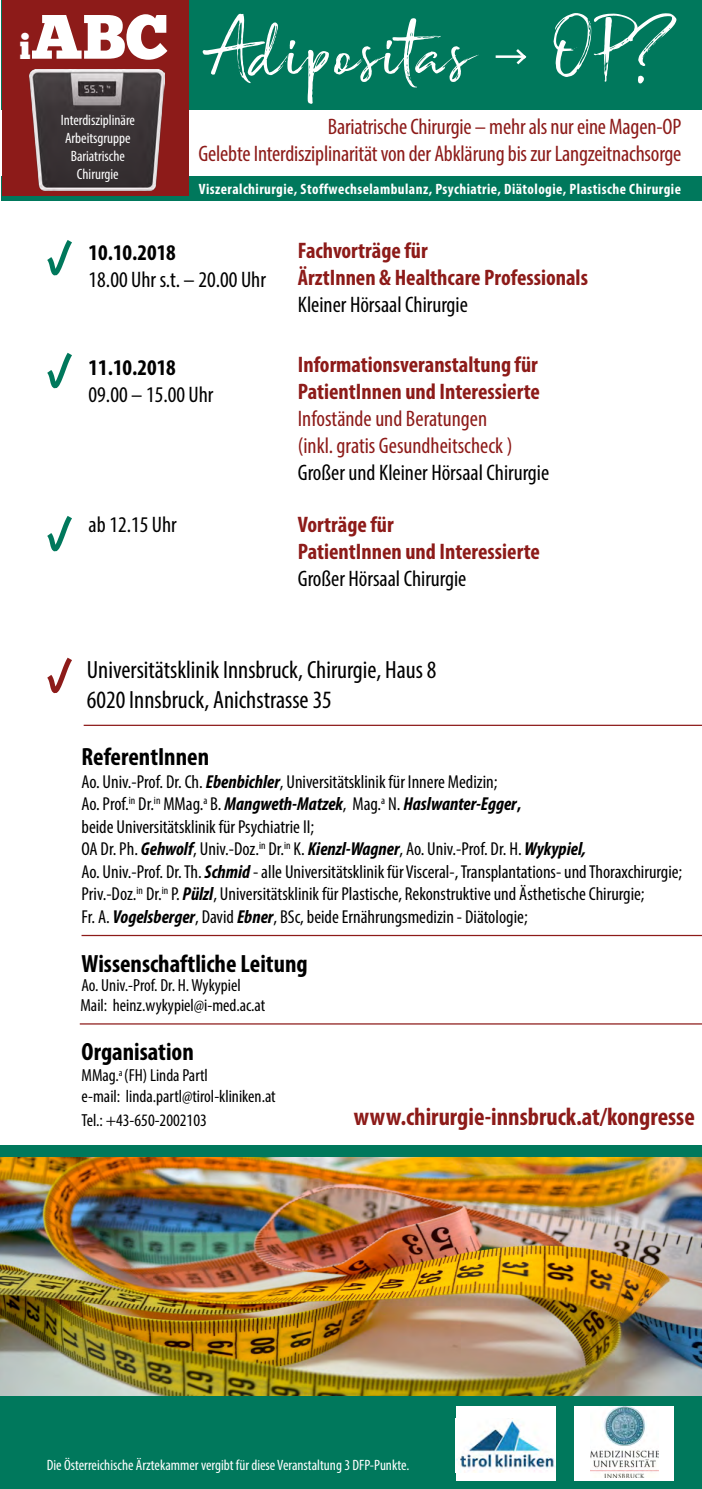
<style>
.page{position:relative;width:702px;height:1489px;background:#fff}
.page>*{position:absolute;margin:0;border:0;box-sizing:border-box;transform-origin:0 0}
.t1{font:97.5px "Broadcast Matter";letter-spacing:.01em;color:#fff}
.t2{font:62.5px "Chunk Five";color:#fff}
.t3{font:condensed 25px/30px "Myriad Pro";color:#000}
.Condensed_bold{font:700 condensed 25px "Myriad Pro";color:#000}
.t4{font:700 condensed 25px "Myriad Pro";color:#8d1b19}
.t5{font:700 condensed 22.5px/27px "Myriad Pro";color:#8d1b19}
.t6{font:condensed 22.5px "Myriad Pro";letter-spacing:-.01em;color:#8d1b19}
.t7{font:condensed 22.5px/27.5px "Myriad Pro";color:#000}
.t8{font:700 condensed 22.5px "Myriad Pro";color:#000}
.t9{font:condensed 18.75px/22.5px "Myriad Pro";color:#000}
.Body{font:condensed 17.5px/21px "Myriad Pro";color:#000}
.t10{font:condensed 15px "Myriad Pro";color:#fff}
.t11{font:700 condensed 15px "Myriad Pro";letter-spacing:.03em;color:#fff}
.s1{font-size:35px}
.s2{font-weight:700}
.s3{font-weight:400;color:#000}
.s4{font-weight:700;font-style:italic}
</style>
<div class="page">
<img style="left:0;top:1156px;width:702px;height:240px">
<div style="left:0;top:1396px;width:702px;height:92px;background:#00785c"></div>
<div style="left:2px;top:0;width:700px;height:201px;background:#00785c"></div>
<div style="left:0;top:1144px;width:702px;height:12px;background:#00785c"></div>
<hr style="left:84px;top:724px;width:618px;height:2px;background:#8d1b19">
<hr style="left:80px;top:1023px;width:622px;height:1px;background:#8d1b19">
<svg style="left:47px;top:240px;width:25px;height:36px"></svg>
<svg style="left:47px;top:352px;width:25px;height:37px"></svg>
<svg style="left:47px;top:516px;width:25px;height:36px"></svg>
<div style="left:0;top:110px;width:702px;height:66px;background:#fff"></div>
<svg style="left:47px;top:657px;width:25px;height:37px"></svg>
<hr style="left:81px;top:934px;width:621px;height:2px;background:#8d1b19">
<div style="left:2px;top:0;width:186px;height:195px;background:#8d1b19"></div>
<hr style="left:495px;top:55px;width:29px;height:3px;background:#fff">
<svg style="left:513px;top:49px;width:14px;height:16px"></svg>
<img style="left:29px;top:69px;width:135px;height:122px">
<div style="left:456px;top:1405px;width:100px;height:75px;background:#fff"></div>
<img style="left:456px;top:1418px;width:99px;height:54px">
<div style="left:574px;top:1405px;width:100px;height:75px;background:#fff"></div>
<img style="left:590px;top:1405px;width:68px;height:72px">
<p class="t2" style="left:19px;top:8px;width:150px"><span class="s1">i</span>ABC</p>
<p class="t10" style="left:61px;top:111px;width:76px">Interdisziplinäre</p>
<p class="t10" style="left:65px;top:129px;width:67px">Arbeitsgruppe</p>
<p class="t10" style="left:71px;top:147px;width:56px">Bariatrische</p>
<p class="t10" style="left:77px;top:165px;width:43px">Chirurgie</p>
<p class="t1" style="left:211px;top:-8px;width:450px">Adipositas OP?</p>
<p class="t6" style="left:328px;top:113px;width:355px">Bariatrische Chirurgie – mehr als nur eine Magen-OP</p>
<p class="t6" style="left:198px;top:140px;width:484px">Gelebte Interdisziplinarität von der Abklärung bis zur Langzeitnachsorge</p>
<p class="t11" style="left:199px;top:179px;width:483px">Viszeralchirurgie, Stoffwechselambulanz, Psychiatrie, Diätologie, Plastische Chirurgie</p>
<p class="t7" style="left:89px;top:238px;width:179px"><span class="s2">10.10.2018<br></span>18.00 Uhr s.t. – 20.00 Uhr</p>
<p class="t8" style="left:89px;top:353px;width:89px">11.10.2018</p>
<p class="t7" style="left:89px;top:380px;width:126px">09.00 – 15.00 Uhr</p>
<p class="t7" style="left:89px;top:511px;width:90px">ab 12.15 Uhr</p>
<p class="t5" style="left:298px;top:236px;width:291px">Fachvorträge für<br>ÄrztInnen &amp; Healthcare Professionals</p>
<p class="t7" style="left:298px;top:291px;width:172px">Kleiner Hörsaal Chirurgie</p>
<p class="t5" style="left:298px;top:350px;width:241px">Informationsveranstaltung für</p>
<p class="t5" style="left:298px;top:377px;width:244px">PatientInnen und Interessierte</p>
<p class="t6" style="left:298px;top:405px;width:191px">Infostände und Beratungen</p>
<p class="t6" style="left:298px;top:432px;width:216px">(inkl. gratis Gesundheitscheck )</p>
<p class="t7" style="left:298px;top:458px;width:253px">Großer und Kleiner Hörsaal Chirurgie</p>
<p class="t5" style="left:298px;top:510px;width:244px">Vorträge für<br>PatientInnen und Interessierte<br><span class="s3">Großer Hörsaal Chirurgie</span></p>
<p class="t3" style="left:87px;top:654px;width:351px">Universitätsklinik Innsbruck, Chirurgie, Haus 8<br>6020 Innsbruck, Anichstrasse 35</p>
<p class="Condensed_bold" style="left:81px;top:741px;width:129px">ReferentInnen</p>
<p class="t9" style="left:81px;top:769px;width:506px">Ao. Univ.-Prof. Dr. Ch. <span class="s4">Ebenbichler</span>, Universitätsklinik für Innere Medizin;<br>Ao. Prof.<sup>in</sup> Dr.<sup>in</sup> MMag.<sup>a</sup> B. <span class="s4">Mangweth-Matzek</span>, Mag.<sup>a</sup> N. <span class="s4">Haslwanter-Egger</span><span class="s2">,<br></span>beide Universitätsklinik für Psychiatrie II;<br>OA Dr. Ph. <span class="s4">Gehwolf</span>, Univ.-Doz.<sup>in</sup> Dr.<sup>in</sup> K. <span class="s4">Kienzl-Wagner</span>, Ao. Univ.-Prof. Dr. H. <span class="s4">Wykypiel,</span></p>
<p class="t9" style="left:81px;top:859px;width:602px">Ao. Univ.-Prof. Dr. Th. <span class="s4">Schmid</span> - alle Universitätsklinik für Visceral-, Transplantations- und Thoraxchirurgie;</p>
<p class="t9" style="left:81px;top:882px;width:564px">Priv.-Doz.<sup>in</sup> Dr.<sup>in</sup> P. <span class="s4">Pülzl</span>, Universitätsklinik für Plastische, Rekonstruktive und Ästhetische Chirurgie;</p>
<p class="t9" style="left:81px;top:904px;width:447px">Fr. A. <span class="s4">Vogelsberger</span>, David <span class="s4">Ebner</span>, BSc, beide Ernährungsmedizin - Diätologie;</p>
<p class="Condensed_bold" style="left:82px;top:947px;width:227px">Wissenschaftliche Leitung</p>
<p class="Body" style="left:80px;top:994px;width:186px">Mail: heinz.wykypiel@i-med.ac.at</p>
<p class="Body" style="left:81px;top:974px;width:161px">Ao. Univ.-Prof. Dr. H. Wykypiel</p>
<p class="Condensed_bold" style="left:82px;top:1036px;width:114px">Organisation</p>
<p class="Body" style="left:82px;top:1064px;width:196px">MMag.<sup>a</sup> (FH) Linda Partl<br>e-mail: linda.partl@tirol-kliniken.at</p>
<p class="Body" style="left:82px;top:1109px;width:127px">Tel.: +43-650-2002103</p>
<p class="t4" style="left:354px;top:1100px;width:342px">www.chirurgie-innsbruck.at/kongresse</p>
<p class="t10" style="left:47px;top:1455px;width:364px">Die Österreichische Ärztekammer vergibt für diese Veranstaltung 3 DFP-Punkte.</p>
</div>
